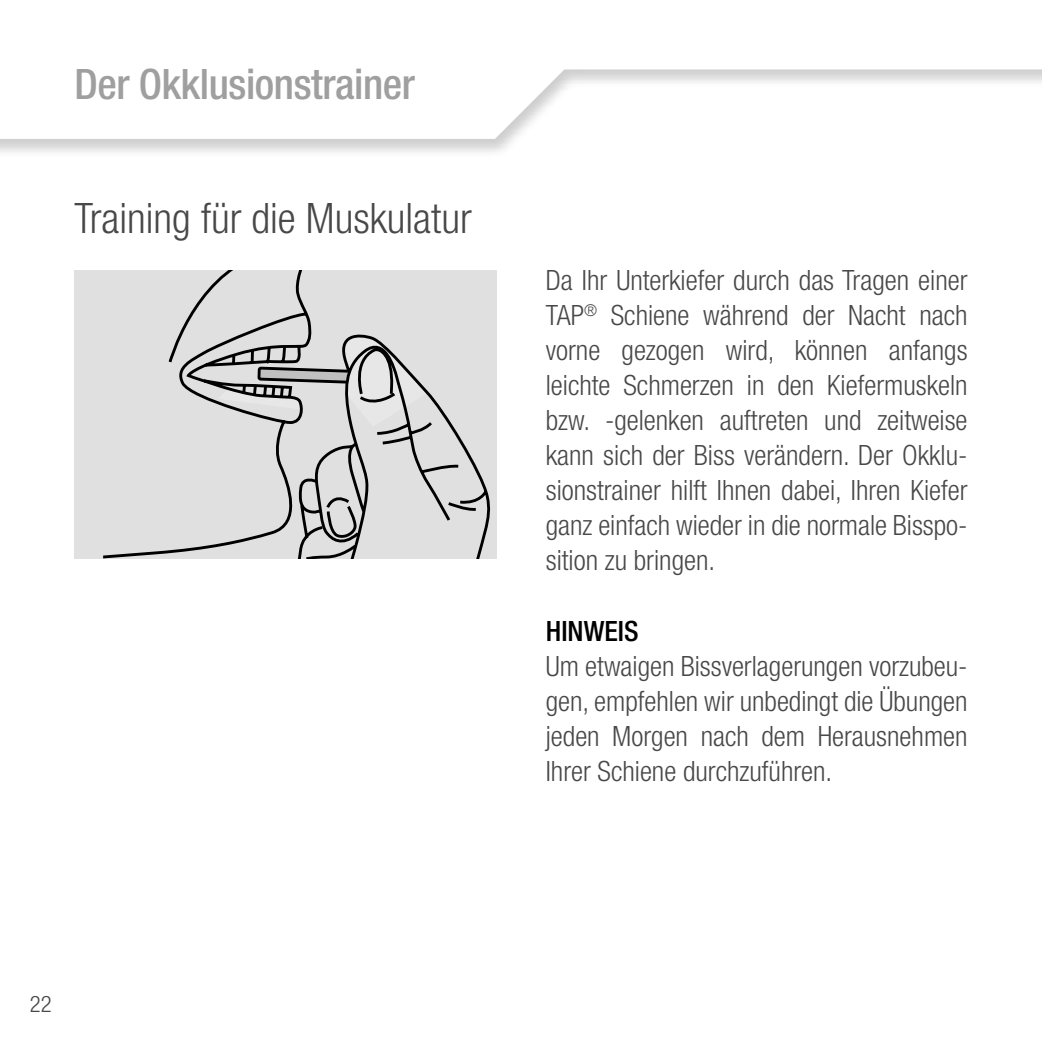
<style>
.page{position:relative;width:1042px;height:1042px;background:#fff}
.page>*{position:absolute;margin:0;border:0;box-sizing:border-box;transform-origin:0 0}
.t1{font:300 condensed 42px "Helvetica Neue LT Pro";color:#484848}
.t2{font:500 condensed 42px "Helvetica Neue LT Pro";letter-spacing:-.01em;color:#9f9f9f}
.t3{font:300 condensed 28px/35px "Helvetica Neue LT Pro";color:#484848;text-align:justify}
.t4{font:500 condensed 28px "Helvetica Neue LT Pro";color:#000}
.t5{font:300 condensed 22.75px "Helvetica Neue LT Pro";color:#484848}
</style>
<div class="page">
<div style="left:0;top:0;width:1042px;height:158px;background:#000;opacity:.2"></div>
<svg style="left:0;top:0;width:1042px;height:139px"></svg>
<div style="left:74px;top:270px;width:422px;height:288px;background:#e0e0e0"></div>
<svg style="left:370px;top:330px;width:122px;height:228px;background:#d0d0d0"></svg>
<svg style="left:100px;top:270px;width:270px;height:288px;background:#ccc"></svg>
<h1 class="t2" style="left:74px;top:59px;width:342px">Der Okklusionstrainer</h1>
<h1 class="t1" style="left:74px;top:194px;width:399px">Training für die Muskulatur</h1>
<p class="t3" style="left:546px;top:263px;width:423px">Da Ihr Unterkiefer durch das Tragen einer TAP<sup>®</sup> Schiene während der Nacht nach vorne gezogen wird, können anfangs leichte Schmerzen in den Kiefermuskeln bzw. -gelenken auftreten und zeitweise kann sich der Biss verändern. Der Okklu&shy;sionstrainer hilft Ihnen dabei, Ihren Kiefer ganz einfach wieder in die normale Bisspo&shy;sition zu bringen.</p>
<p class="t4" style="left:546px;top:614px;width:94px">HINWEIS</p>
<p class="t3" style="left:546px;top:648px;width:423px">Um etwaigen Bissverlagerungen vorzubeu&shy;gen, empfehlen wir unbedingt die Übungen jeden Morgen nach dem Herausnehmen Ihrer Schiene durchzuführen.</p>
<p class="t5" style="left:30px;top:991px;width:23px">22</p>
</div>
